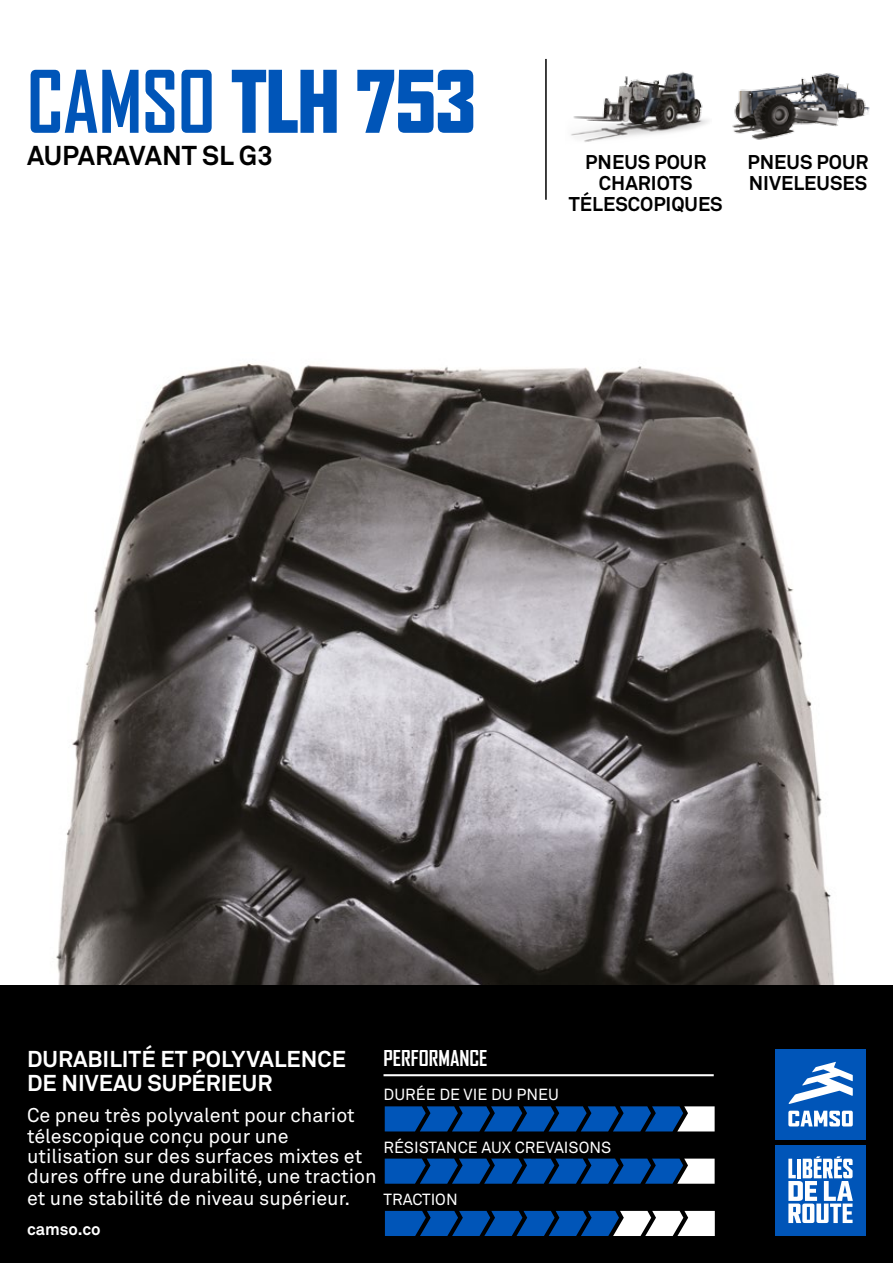
<style>
.page{position:relative;width:893px;height:1263px;background:#fff}
.page>*{position:absolute;margin:0;border:0;box-sizing:border-box;transform-origin:0 0}
.t1{font:900 82.5px "Agency FB";color:#0055b8;scale:.95 1}
.t2{font:700 27px "Akkurat Office";color:#000}
.t3{font:700 22.65px/24.3px "Akkurat Office";color:#fff}
.t4{font:700 21px "Agency FB";color:#fff}
.t5{font:19.65px/20.5px "Akkurat Office";color:#fff}
.t6{font:700 19.65px/21.1px "Akkurat Office";color:#000;text-align:center}
.t7{font:700 16.65px "Akkurat Office";color:#fff}
.t8{font:15.9px "Akkurat Office";color:#fff}
.s1{font-weight:700}
</style>
<div class="page">
<img style="left:0;top:363px;width:893px;height:623px">
<div style="left:0;top:986px;width:893px;height:277px;background:#000"></div>
<div style="left:775px;top:1049px;width:91px;height:90px;background:#0055b8"></div>
<svg style="left:788px;top:1111px;width:65px;height:15px"></svg>
<svg style="left:788px;top:1062px;width:65px;height:42px"></svg>
<div style="left:775px;top:1146px;width:91px;height:90px;background:#0055b8"></div>
<svg style="left:788px;top:1156px;width:65px;height:67px"></svg>
<img style="left:571px;top:71px;width:138px;height:71px">
<hr style="left:545px;top:59px;width:2px;height:141px;background:#000">
<img style="left:732px;top:73px;width:138px;height:67px">
<hr style="left:383px;top:1074px;width:331px;height:2px;background:#fff">
<svg style="left:385px;top:1106px;width:330px;height:25px;background:#1758a4"></svg>
<svg style="left:385px;top:1158px;width:330px;height:26px;background:#1756a0"></svg>
<svg style="left:385px;top:1211px;width:330px;height:25px;background:#4275b2"></svg>
<h1 class="t1" style="left:27px;top:54px;width:473px"><span class="s1">CAMSO</span> TLH 753</h1>
<h2 class="t2" style="left:27px;top:139px;width:247px">AUPARAVANT SL G3</h2>
<p class="t6" style="left:569px;top:152px;width:155px">PNEUS POUR<br>CHARIOTS<br>TÉLESCOPIQUES</p>
<p class="t6" style="left:747px;top:152px;width:123px;text-align:left">PNEUS POUR<br>NIVELEUSES</p>
<p class="t3" style="left:27px;top:1047px;width:321px">DURABILITÉ ET POLYVALENCE<br>DE NIVEAU SUPÉRIEUR</p>
<p class="t5" style="left:27px;top:1105px;width:351px">Ce pneu très polyvalent pour chariot télescopique conçu pour une utilisation sur des surfaces mixtes et dures offre une durabilité, une traction et une stabilité de niveau supérieur.</p>
<p class="t7" style="left:27px;top:1218px;width:75px">camso.co</p>
<p class="t4" style="left:383px;top:1046px;width:105px">PERFORMANCE</p>
<p class="t8" style="left:383px;top:1085px;width:177px">DURÉE DE VIE DU PNEU</p>
<p class="t8" style="left:383px;top:1138px;width:229px">RÉSISTANCE AUX CREVAISONS</p>
<p class="t8" style="left:383px;top:1190px;width:76px">TRACTION</p>
</div>
